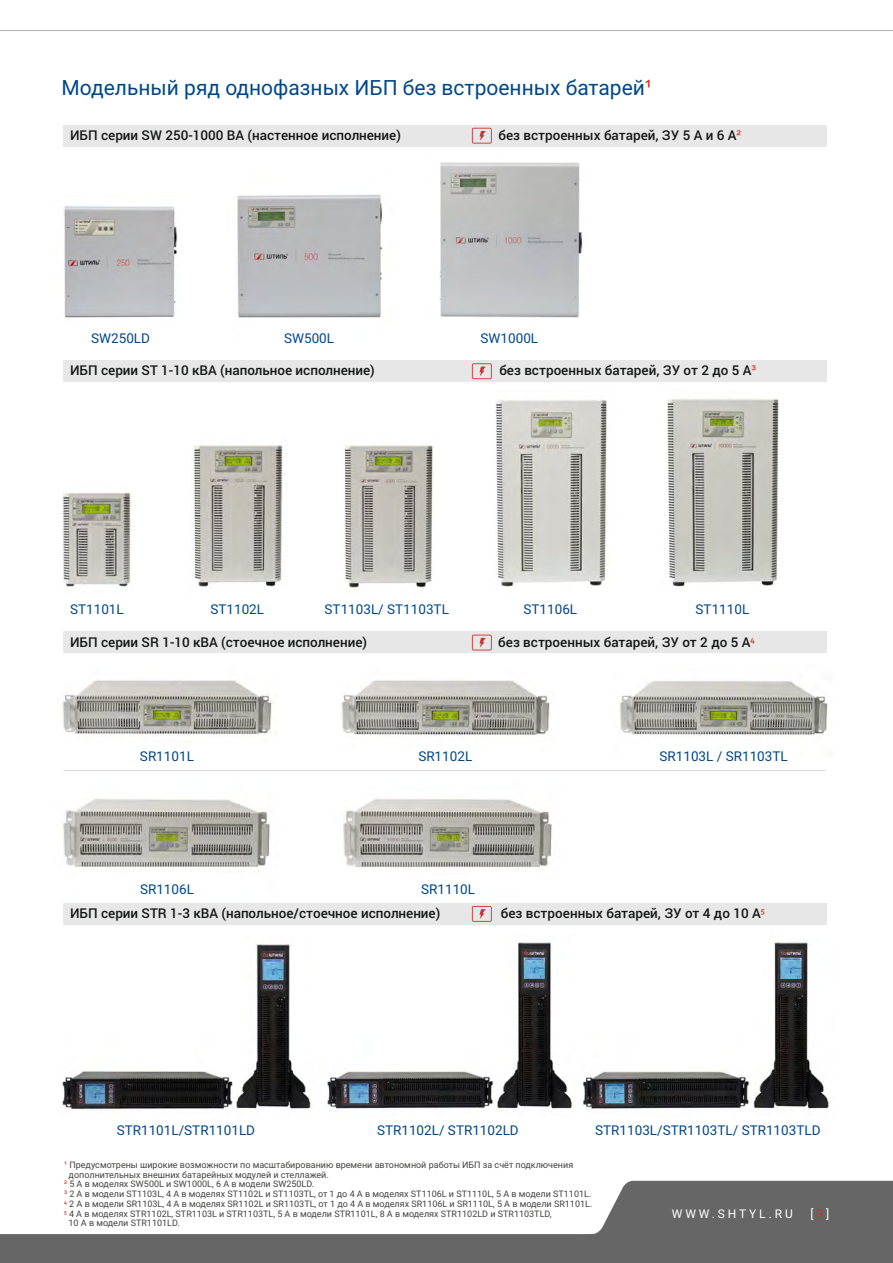
<style>
.page{position:relative;width:893px;height:1263px;background:#fff}
.page>*{position:absolute;margin:0;border:0;box-sizing:border-box;transform-origin:0 0}
.t1{font:21px "Roboto";color:#004788}
.t2{font:500 13.5px "Roboto";color:#151616}
.t3{font:13.5px "Roboto";color:#004788}
.t4{font:12px "Roboto";letter-spacing:.24em;color:#fff}
.t5{font:12px "Roboto";color:#dd2b1c}
.t6{font:9px "Roboto";color:#414140}
.s1{font-family:"Arial";color:#dd2b1c}
.s2{font-family:"Arial";font-weight:400;color:#dd2b1c}
.s3{font-family:"Corbel";font-weight:400;color:#dd2b1c}
.s4{font-family:"Corbel";color:#dd2b1c}
</style>
<div class="page">
<img style="left:439px;top:162px;width:144px;height:156px">
<img style="left:336px;top:799px;width:225px;height:126px">
<img style="left:63px;top:732px;width:216px;height:193px">
<svg style="left:0;top:1181px;width:893px;height:82px;fill:#666"></svg>
<hr style="left:0;top:30px;width:893px;height:1px;background:#afb0b0">
<div style="left:63px;top:125px;width:763px;height:21px;background:#e7e7e8"></div>
<svg style="left:472px;top:128px;width:20px;height:16px"></svg>
<div style="left:63px;top:360px;width:763px;height:22px;background:#e7e7e8"></div>
<svg style="left:472px;top:363px;width:20px;height:16px"></svg>
<img style="left:496px;top:399px;width:111px;height:188px">
<img style="left:667px;top:398px;width:112px;height:189px">
<img style="left:62px;top:492px;width:72px;height:95px">
<img style="left:193px;top:445px;width:90px;height:142px">
<img style="left:344px;top:445px;width:89px;height:143px">
<div style="left:63px;top:632px;width:763px;height:21px;background:#e7e7e8"></div>
<svg style="left:472px;top:635px;width:20px;height:15px"></svg>
<img style="left:619px;top:680px;width:209px;height:56px">
<img style="left:62px;top:680px;width:214px;height:62px">
<img style="left:341px;top:680px;width:209px;height:56px">
<div style="left:63px;top:903px;width:763px;height:21px;background:#e7e7e8"></div>
<svg style="left:472px;top:906px;width:20px;height:16px"></svg>
<img style="left:62px;top:943px;width:249px;height:166px">
<img style="left:327px;top:942px;width:245px;height:167px">
<img style="left:582px;top:941px;width:247px;height:171px">
<hr style="left:63px;top:770px;width:763px;height:1px;background:#d9d9da">
<img style="left:64px;top:206px;width:114px;height:112px">
<img style="left:237px;top:194px;width:146px;height:124px">
<h1 class="t1" style="left:62px;top:79px;width:592px">Модельный ряд однофазных ИБП без встроенных батарей<span class="s1">¹</span></h1>
<h2 class="t2" style="left:70px;top:126px;width:332px">ИБП cерии SW 250-1000 ВА (настенное исполнение)</h2>
<h2 class="t2" style="left:498px;top:126px;width:244px">без встроенных батарей, ЗУ 5 А и 6 А<span class="s2">²</span></h2>
<h2 class="t3" style="left:91px;top:333px;width:60px">SW250LD</h2>
<h2 class="t3" style="left:284px;top:333px;width:52px">SW500L</h2>
<h2 class="t3" style="left:481px;top:333px;width:59px">SW1000L</h2>
<h2 class="t2" style="left:70px;top:361px;width:306px">ИБП серии ST 1-10 кВА (напольное исполнение)</h2>
<h2 class="t2" style="left:499px;top:361px;width:258px">без встроенных батарей, ЗУ от 2 до 5 А<span class="s2">³</span></h2>
<h2 class="t3" style="left:70px;top:604px;width:55px">ST1101L</h2>
<h2 class="t3" style="left:210px;top:604px;width:55px">ST1102L</h2>
<h2 class="t3" style="left:325px;top:604px;width:126px">ST1103L/ ST1103TL</h2>
<h2 class="t3" style="left:524px;top:604px;width:55px">ST1106L</h2>
<h2 class="t3" style="left:696px;top:604px;width:55px">ST1110L</h2>
<h2 class="t2" style="left:70px;top:632px;width:299px">ИБП серии SR 1-10 кВА (cтоечное исполнение)</h2>
<h2 class="t2" style="left:498px;top:632px;width:258px">без встроенных батарей, ЗУ от 2 до 5 А<span class="s3">⁴</span></h2>
<h2 class="t3" style="left:140px;top:750px;width:55px">SR1101L</h2>
<h2 class="t3" style="left:418px;top:750px;width:55px">SR1102L</h2>
<h2 class="t3" style="left:660px;top:750px;width:130px">SR1103L / SR1103TL</h2>
<h2 class="t3" style="left:140px;top:884px;width:55px">SR1106L</h2>
<h2 class="t3" style="left:421px;top:884px;width:55px">SR1110L</h2>
<h2 class="t2" style="left:70px;top:904px;width:372px">ИБП серии STR 1-3 кВА (напольное/стоечное исполнение)</h2>
<h2 class="t2" style="left:501px;top:904px;width:265px">без встроенных батарей, ЗУ от 4 до 10 А<span class="s3">⁵</span></h2>
<h2 class="t3" style="left:117px;top:1125px;width:140px">STR1101L/STR1101LD</h2>
<h2 class="t3" style="left:377px;top:1125px;width:143px">STR1102L/ STR1102LD</h2>
<h2 class="t3" style="left:595px;top:1125px;width:227px">STR1103L/STR1103TL/ STR1103TLD</h2>
<p class="t6" style="left:64px;top:1161px;width:511px"><span class="s1">¹</span> Предусмотрены широкие возможности по масштабированию времени автономной работы ИБП за счёт подключения</p>
<p class="t6" style="left:69px;top:1171px;width:262px">дополнительных внешних батарейных модулей и стеллажей.</p>
<p class="t6" style="left:64px;top:1180px;width:251px"><span class="s1">²</span> 5 А в моделях SW500L и SW1000L, 6 А в модели SW250LD.</p>
<p class="t6" style="left:64px;top:1190px;width:529px"><span class="s1">³</span> 2 А в модели ST1103L, 4 А в моделях ST1102L и ST1103TL, от 1 до 4 А в моделях ST1106L и ST1110L, 5 А в модели ST1101L.</p>
<p class="t6" style="left:64px;top:1200px;width:530px"><span class="s4">⁴</span> 2 А в модели SR1103L, 4 А в моделях SR1102L и SR1103ТL, от 1 до 4 А в моделях SR1106L и SR1110L, 5 А в модели SR1101L.</p>
<p class="t6" style="left:64px;top:1210px;width:489px"><span class="s4">⁵</span> 4 А в моделях STR1102L, STR1103L и STR1103TL, 5 А в модели STR1101L, 8 А в моделях STR1102LD и STR1103TLD,</p>
<p class="t6" style="left:69px;top:1220px;width:113px">10 А в модели STR1101LD.</p>
<h3 class="t4" style="left:672px;top:1209px;width:122px">WWW.SHTYL.RU</h3>
<h3 class="t4" style="left:810px;top:1209px;width:20px">[ ]</h3>
<h3 class="t5" style="left:817px;top:1209px;width:8px">3</h3>
</div>
